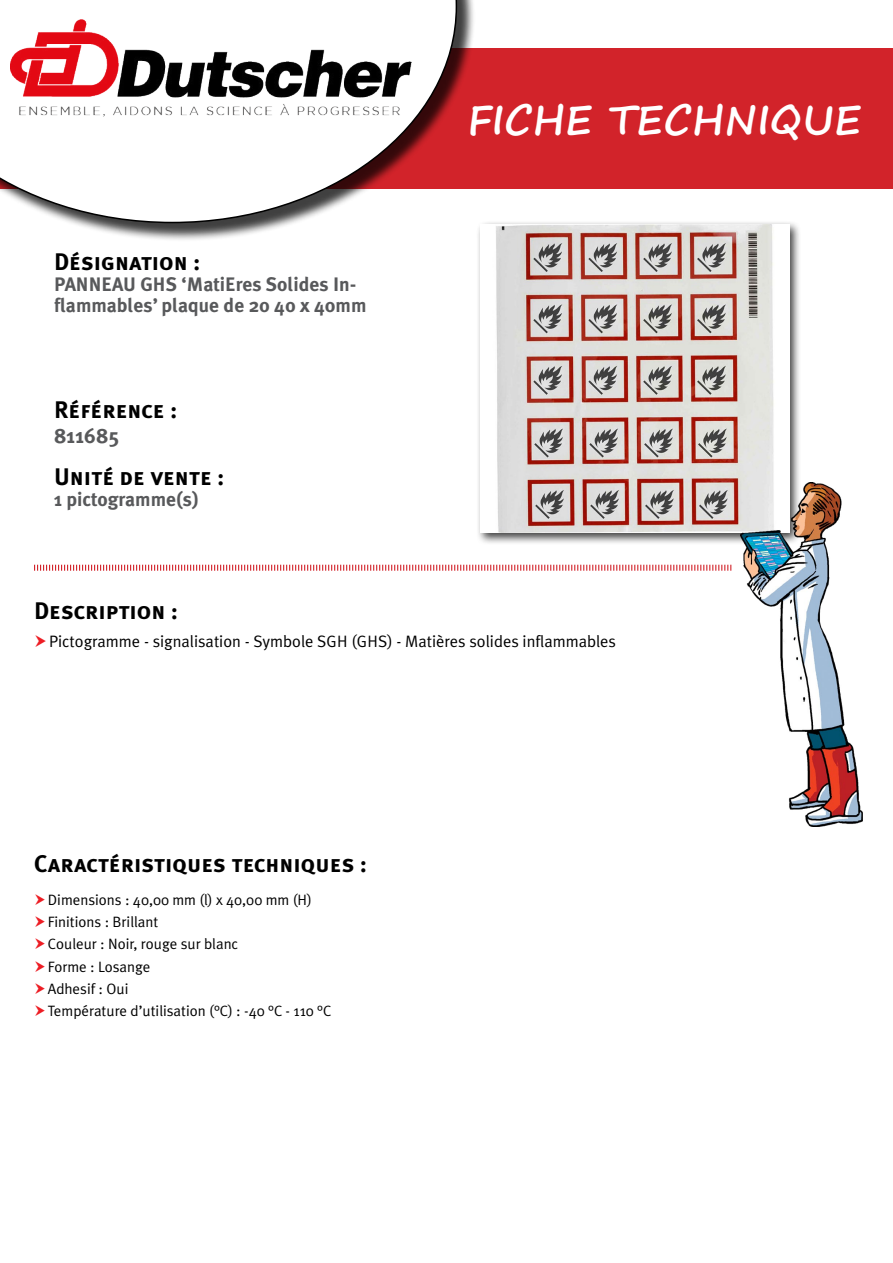
<style>
.page{position:relative;width:893px;height:1263px;background:#fff}
.page>*{position:absolute;margin:0;border:0;box-sizing:border-box;transform-origin:0 0}
.t1{font:700 40.5px "Segoe Print";color:#fff}
.t2{font:24px "Meta Plus Bold Caps";color:#000}
.t3{font:700 21px "Meta Plus";color:#58595b}
.t4{font:700 19.5px/21px "Meta Plus";color:#58595b}
.t5{font:16.5px "Meta Plus Normal";color:#000}
.t6{font:15px/22.2px "Meta Plus Normal";color:#000}
</style>
<div class="page">
<div style="left:0;top:49px;width:893px;height:140px;background:#d2232a"></div>
<div style="left:0;top:0;width:475px;height:242px;background:#000;opacity:.75"></div>
<svg style="left:0;top:0;width:457px;height:223px"></svg>
<div style="left:476px;top:220px;width:326px;height:325px;background:#000;opacity:.75"></div>
<img style="left:480px;top:224px;width:309px;height:309px">
<svg style="left:34px;top:564px;width:698px;height:7px"></svg>
<img style="left:741px;top:483px;width:121px;height:343px">
<h2 class="t2" style="left:54px;top:248px;width:148px">Désignation :</h2>
<h3 class="t4" style="left:54px;top:274px;width:314px">PANNEAU GHS ‘MatiEres Solides In&shy;flammables’ plaque de 20 40 x 40mm</h3>
<h2 class="t2" style="left:54px;top:396px;width:125px">Référence :</h2>
<h3 class="t3" style="left:54px;top:424px;width:67px">811685</h3>
<h2 class="t2" style="left:54px;top:463px;width:172px">Unité de vente :</h2>
<h3 class="t4" style="left:54px;top:489px;width:146px">1 pictogramme(s)</h3>
<h2 class="t2" style="left:34px;top:596px;width:146px">Description :</h2>
<h1 class="t1" style="left:467px;top:83px;width:395px">FICHE TECHNIQUE</h1>
<p class="t5" style="left:49px;top:632px;width:568px">Pictogramme - signalisation - Symbole SGH (GHS) - Matières solides inflammables</p>
<h2 class="t2" style="left:34px;top:850px;width:335px">Caractéristiques techniques :</h2>
<p class="t6" style="left:48px;top:888px;width:285px">Dimensions : 40,00 mm (l) x 40,00 mm (H)<br>Finitions : Brillant<br>Couleur : Noir, rouge sur blanc<br>Forme : Losange<br>Adhesif : Oui<br>Température d’utilisation (°C) : -40 °C - 110 °C</p>
</div>
